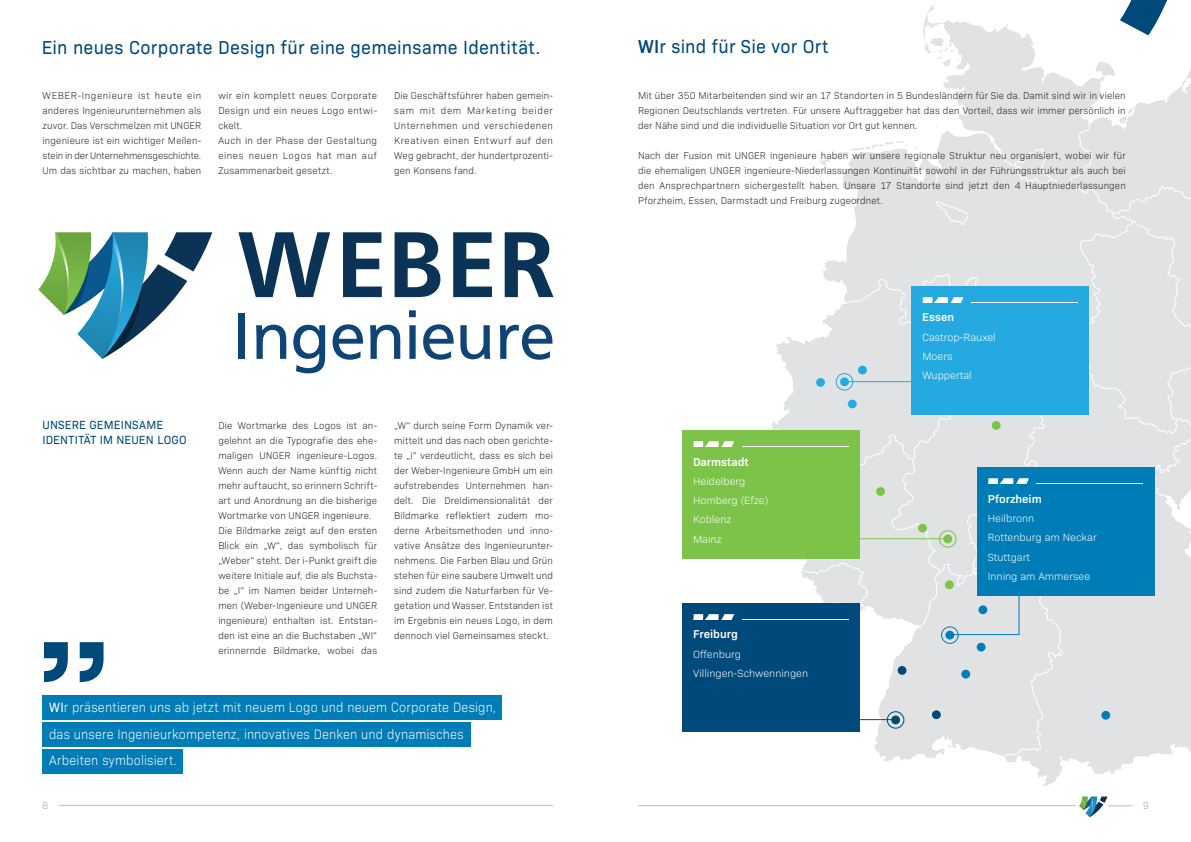
<style>
.page{position:relative;width:1191px;height:842px;background:#fff}
.page>*{position:absolute;margin:0;border:0;box-sizing:border-box;transform-origin:0 0}
.t1{font:19px "Bio Sans";letter-spacing:.015em;color:#00497b;scale:.95 1}
.t2{font:300 13.8px/26.5px "Bio Sans";letter-spacing:.015em;color:#fff;scale:.92 1}
.t3{font:12px/15px "Bio Sans";letter-spacing:.02em;color:#00497b;scale:.96 1}
.t4{font:600 11.6px "Bio Sans";color:#fff}
.t5{font:300 10.6px/19.3px "Bio Sans";color:#fff}
.t6{font:300 10px/15px "Bio Sans";letter-spacing:.015em;color:#231f20;text-align:justify;scale:.96 1}
.t7{font:300 10px/15px "Bio Sans";letter-spacing:.04em;color:#231f20;scale:.96 1}
.t8{font:300 10px "Bio Sans";color:#999b9e;scale:.95 1}
.s1{font-weight:600}
.s2{font-weight:400}
</style>
<div class="page">
<hr style="left:638px;top:805px;width:437px;height:1px;background:#bcbdc0">
<svg style="left:1079px;top:796px;width:53px;height:21px"></svg>
<hr style="left:59px;top:805px;width:494px;height:1px;background:#bcbdc0">
<svg style="left:1129px;top:0;width:39px;height:5px"></svg>
<svg style="left:38px;top:232px;width:174px;height:127px"></svg>
<div style="left:238px;top:313px;width:7px;height:46px;background:#0f4476"></div>
<svg style="left:256px;top:325px;width:30px;height:34px"></svg>
<svg style="left:293px;top:325px;width:32px;height:48px"></svg>
<svg style="left:332px;top:324px;width:31px;height:36px"></svg>
<svg style="left:370px;top:325px;width:30px;height:34px"></svg>
<svg style="left:409px;top:310px;width:7px;height:49px"></svg>
<svg style="left:423px;top:324px;width:30px;height:36px"></svg>
<svg style="left:460px;top:325px;width:30px;height:34px"></svg>
<svg style="left:500px;top:324px;width:52px;height:36px"></svg>
<svg style="left:238px;top:232px;width:92px;height:65px"></svg>
<svg style="left:343px;top:232px;width:39px;height:65px"></svg>
<svg style="left:394px;top:232px;width:46px;height:65px"></svg>
<svg style="left:453px;top:232px;width:39px;height:65px"></svg>
<svg style="left:505px;top:232px;width:48px;height:65px"></svg>
<svg style="left:771px;top:5px;width:420px;height:781px"></svg>
<svg style="left:924px;top:38px;width:34px;height:28px"></svg>
<svg style="left:1095px;top:61px;width:20px;height:15px"></svg>
<svg style="left:802px;top:122px;width:389px;height:636px;background:#e4e5e7"></svg>
<svg style="left:935px;top:201px;width:33px;height:24px"></svg>
<svg style="left:802px;top:563px;width:66px;height:48px"></svg>
<div style="left:943px;top:535px;width:9px;height:8px;background:#7dc34a;border-radius:50%"></div>
<div style="left:939px;top:530px;width:17px;height:18px;border:1px solid #7dc34a;border-radius:50%"></div>
<div style="left:945px;top:631px;width:9px;height:8px;background:#007cb6;border-radius:50%"></div>
<div style="left:941px;top:626px;width:17px;height:18px;border:1px solid #007cb6;border-radius:50%"></div>
<div style="left:891px;top:715px;width:9px;height:9px;background:#00497b;border-radius:50%"></div>
<div style="left:886px;top:711px;width:18px;height:18px;border:1px solid #00497b;border-radius:50%"></div>
<div style="left:840px;top:377px;width:9px;height:9px;background:#24aae1;border-radius:50%"></div>
<div style="left:835px;top:373px;width:18px;height:17px;border:1px solid #24aae1;border-radius:50%"></div>
<div style="left:918px;top:524px;width:9px;height:8px;background:#7dc34a;border-radius:50%"></div>
<div style="left:876px;top:487px;width:9px;height:9px;background:#7dc34a;border-radius:50%"></div>
<div style="left:945px;top:580px;width:8px;height:9px;background:#7dc34a;border-radius:50%"></div>
<div style="left:991px;top:421px;width:9px;height:9px;background:#7dc34a;border-radius:50%"></div>
<div style="left:932px;top:710px;width:8px;height:9px;background:#00497b;border-radius:50%"></div>
<div style="left:897px;top:666px;width:9px;height:9px;background:#00497b;border-radius:50%"></div>
<div style="left:978px;top:605px;width:9px;height:9px;background:#007cb6;border-radius:50%"></div>
<div style="left:976px;top:643px;width:9px;height:8px;background:#007cb6;border-radius:50%"></div>
<div style="left:1101px;top:711px;width:9px;height:9px;background:#007cb6;border-radius:50%"></div>
<div style="left:961px;top:670px;width:9px;height:8px;background:#007cb6;border-radius:50%"></div>
<div style="left:858px;top:366px;width:9px;height:8px;background:#24aae1;border-radius:50%"></div>
<div style="left:848px;top:400px;width:8px;height:8px;background:#24aae1;border-radius:50%"></div>
<div style="left:816px;top:378px;width:9px;height:9px;background:#24aae1;border-radius:50%"></div>
<hr style="left:948px;top:634px;width:71px;height:1px;background:#007cb6">
<hr style="left:842px;top:381px;width:75px;height:1px;background:#24aae1">
<hr style="left:843px;top:538px;width:105px;height:1px;background:#7dc34a">
<div style="left:911px;top:286px;width:178px;height:129px;background:#24aae1"></div>
<svg style="left:923px;top:297px;width:40px;height:5px"></svg>
<hr style="left:971px;top:302px;width:106px;height:1px;background:#fff">
<div style="left:682px;top:430px;width:177px;height:129px;background:#7dc34a"></div>
<svg style="left:693px;top:441px;width:41px;height:5px"></svg>
<hr style="left:741px;top:446px;width:107px;height:1px;background:#fff">
<div style="left:682px;top:603px;width:177px;height:129px;background:#00497b"></div>
<svg style="left:693px;top:614px;width:41px;height:5px"></svg>
<hr style="left:741px;top:619px;width:107px;height:1px;background:#fff">
<div style="left:976px;top:467px;width:178px;height:129px;background:#007cb6"></div>
<svg style="left:988px;top:478px;width:40px;height:6px"></svg>
<hr style="left:1036px;top:483px;width:107px;height:1px;background:#fff">
<hr style="left:1018px;top:588px;width:1px;height:47px;background:#007cb6">
<hr style="left:842px;top:719px;width:50px;height:1px;background:#00497b">
<div style="left:42px;top:722px;width:429px;height:24px;background:#007cb6"></div>
<div style="left:42px;top:749px;width:141px;height:24px;background:#007cb6"></div>
<div style="left:42px;top:695px;width:460px;height:24px;background:#007cb6"></div>
<svg style="left:44px;top:642px;width:60px;height:40px"></svg>
<h1 class="t1" style="left:42px;top:33px;width:526px">Ein neues Corporate Design für eine gemeinsame Identität.</h1>
<h1 class="t1" style="left:638px;top:33px;width:202px"><span class="s1">WI</span>r sind für Sie vor Ort</h1>
<p class="t6" style="left:43px;top:87px;width:167px">WEBER-Ingenieure ist heute ein anderes Ingenieurunternehmen als zuvor. Das Verschmelzen mit UNGER ingenieure ist ein wichtiger Meilen&shy;stein in der Unternehmensgeschichte.<br>Um das sichtbar zu machen, haben</p>
<p class="t7" style="left:218px;top:87px;width:167px">wir ein komplett neues Corporate<br>Design und ein neues Logo entwi&shy;ckelt.<br>Auch in der Phase der Gestaltung eines neuen Logos hat man auf<br>Zusammenarbeit gesetzt.</p>
<p class="t6" style="left:394px;top:87px;width:167px">Die Geschäftsführer haben gemein&shy;sam mit dem Marketing beider Unternehmen und verschiedenen Kreativen einen Entwurf auf den Weg gebracht, der hundertprozenti&shy;gen Konsens fand.</p>
<p class="t3" style="left:43px;top:416px;width:152px">UNSERE GEMEINSAME<br>IDENTITÄT IM NEUEN LOGO</p>
<p class="t6" style="left:218px;top:417px;width:167px;text-align:left">Die Wortmarke des Logos ist an&shy;gelehnt an die Typografie des ehe&shy;maligen UNGER ingenieure-Logos.<br>Wenn auch der Name künftig nicht mehr auftaucht, so erinnern Schrift&shy;art und Anordnung an die bisherige Wortmarke von UNGER ingenieure.<br>Die Bildmarke zeigt auf den ersten Blick ein „W“, das symbolisch für „Weber“ steht. Der i-Punkt greift die weitere Initiale auf, die als Buchsta&shy;be „I“ im Namen beider Unterneh&shy;men (Weber-Ingenieure und UNGER ingenieure) enthalten ist. Entstan&shy;den ist eine an die Buchstaben „WI“ erinnernde Bildmarke, wobei das</p>
<p class="t6" style="left:394px;top:417px;width:167px">„W“ durch seine Form Dynamik ver&shy;mittelt und das nach oben gerichte&shy;te „i“ verdeutlicht, dass es sich bei der Weber-Ingenieure GmbH um ein aufstrebendes Unternehmen han&shy;delt. Die Dreidimensionalität der Bildmarke reflektiert zudem mo&shy;derne Arbeitsmethoden und inno&shy;vative Ansätze des Ingenieurunter&shy;nehmens. Die Farben Blau und Grün stehen für eine saubere Umwelt und sind zudem die Naturfarben für Ve&shy;getation und Wasser. Entstanden ist im Ergebnis ein neues Logo, in dem dennoch viel Gemeinsames steckt.</p>
<h2 class="t2" style="left:49px;top:693px;width:487px"><span class="s2">WI</span>r präsentieren uns ab jetzt mit neuem Logo und neuem Corporate Design, das unsere Ingenieurkompetenz, innovatives Denken und dynamisches<br>Arbeiten symbolisiert.</h2>
<p class="t6" style="left:638px;top:87px;width:509px">Mit über 350 Mitarbeitenden sind wir an 17 Standorten in 5 Bundesländern für Sie da. Damit sind wir in vielen Regionen Deutschlands vertreten. Für unsere Auftraggeber hat das den Vorteil, dass wir immer persönlich in der Nähe sind und die individuelle Situation vor Ort gut kennen.</p>
<p class="t6" style="left:638px;top:147px;width:509px">Nach der Fusion mit UNGER ingenieure haben wir unsere regionale Struktur neu organisiert, wobei wir für die ehemaligen UNGER ingenieure-Niederlassungen Kontinuität sowohl in der Führungsstruktur als auch bei den Ansprechpartnern sichergestellt haben. Unsere 17 Standorte sind jetzt den 4 Hauptniederlassungen Pforzheim, Essen, Darmstadt und Freiburg zugeordnet.</p>
<p class="t4" style="left:693px;top:453px;width:57px">Darmstadt</p>
<p class="t5" style="left:693px;top:471px;width:77px">Heidelberg<br>Homberg (Efze)<br>Koblenz<br>Mainz</p>
<p class="t4" style="left:693px;top:626px;width:46px">Freiburg</p>
<p class="t5" style="left:693px;top:644px;width:117px">Offenburg<br>Villingen-Schwenningen</p>
<p class="t4" style="left:922px;top:309px;width:33px">Essen</p>
<p class="t5" style="left:922px;top:327px;width:75px">Castrop-Rauxel<br>Moers<br>Wuppertal</p>
<p class="t4" style="left:987px;top:490px;width:55px">Pforzheim</p>
<p class="t5" style="left:987px;top:508px;width:110px">Heilbronn<br>Rottenburg am Neckar<br>Stuttgart<br>Inning am Ammersee</p>
<p class="t8" style="left:43px;top:799px;width:8px">8</p>
<p class="t8" style="left:1143px;top:799px;width:8px">9</p>
</div>
